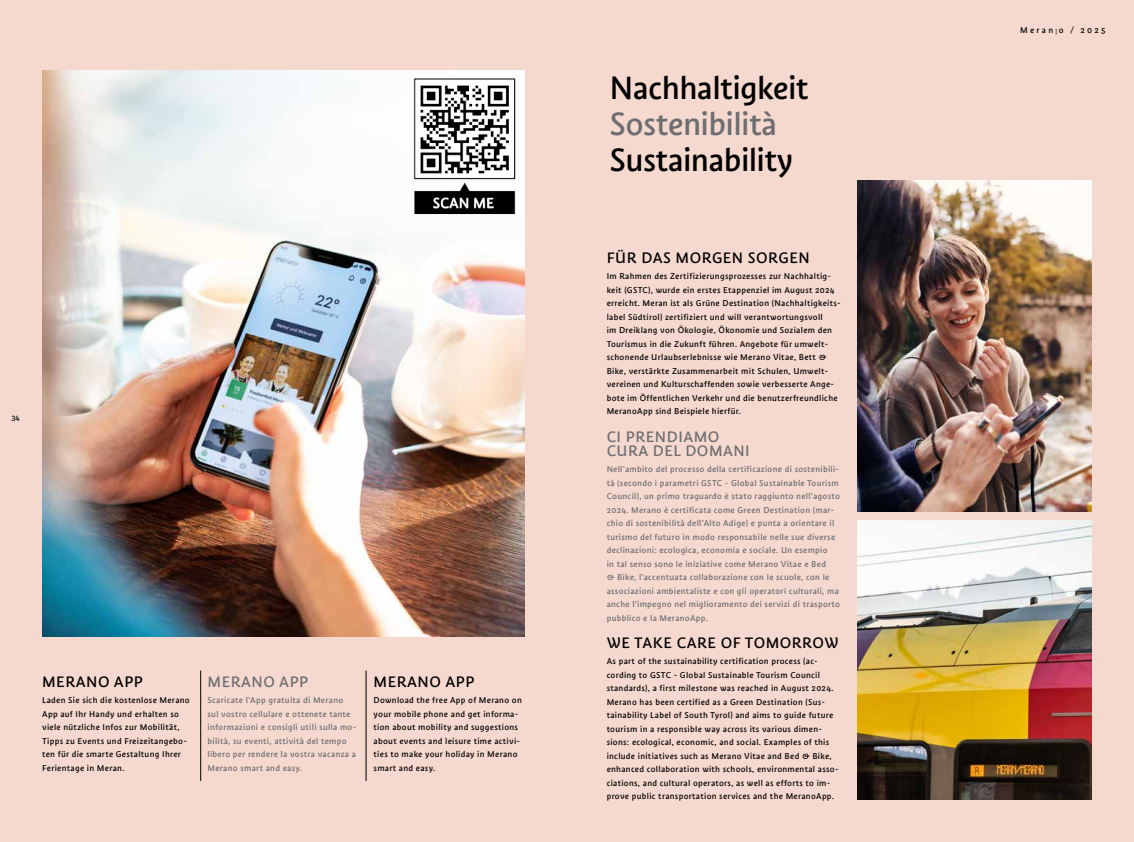
<style>
.page{position:relative;width:1134px;height:842px;background:#f5d8ce}
.page>*{position:absolute;margin:0;border:0;box-sizing:border-box;transform-origin:0 0}
.t1{font:34px "Suedtirol Next Merano";letter-spacing:-.02em;color:#000}
.t2{font:34px "Suedtirol Next Merano";letter-spacing:-.02em;color:#6d6e71}
.t3{font:16px "Suedtirol Next Merano";letter-spacing:.03em;color:#000}
.t4{font:16px/14px "Suedtirol Next Merano";letter-spacing:.03em;color:#6d6e71}
.t5{font:9px/13.5px "Suedtirol Next Merano";letter-spacing:.03em;color:#000}
.t6{font:9px/13.5px "Suedtirol Next Merano";letter-spacing:.03em;color:#6d6e71}
.t7{font:9px "Suedtirol Next Merano";letter-spacing:.25em;color:#000}
.t8{font:8px "Suedtirol Next Merano";color:#000}
</style>
<div class="page">
<img style="left:42px;top:71px;width:483px;height:565px">
<hr style="left:366px;top:671px;width:1px;height:110px;background:#000">
<hr style="left:200px;top:671px;width:1px;height:110px;background:#000">
<img style="left:409px;top:71px;width:112px;height:151px">
<img style="left:857px;top:180px;width:234px;height:332px">
<img style="left:857px;top:520px;width:234px;height:279px">
<p class="t8" style="left:11px;top:414px;width:10px">34</p>
<h2 class="t3" style="left:42px;top:672px;width:102px">MERANO APP</h2>
<p class="t5" style="left:42px;top:693px;width:149px">Laden Sie sich die kostenlose Merano App auf Ihr Handy und erhalten so viele nützliche Infos zur Mobilität, Tipps zu Events und Freizeitangebo&shy;ten für die smarte Gestaltung Ihrer Ferientage in Meran.</p>
<h2 class="t4" style="left:208px;top:674px;width:102px">MERANO APP</h2>
<p class="t6" style="left:208px;top:693px;width:150px">Scaricate l’App gratuita di Merano sul vostro cellulare e ottenete tante informazioni e consigli utili sulla mo&shy;bilità, su eventi, attività del tempo libero per rendere la vostra vacanza a Merano smart and easy.</p>
<h2 class="t3" style="left:374px;top:672px;width:102px">MERANO APP</h2>
<p class="t5" style="left:374px;top:693px;width:150px">Download the free App of Merano on your mobile phone and get informa&shy;tion about mobility and suggestions about events and leisure time activi&shy;ties to make your holiday in Merano smart and easy.</p>
<h1 class="t1" style="left:609px;top:69px;width:201px">Nachhaltigkeit</h1>
<h1 class="t2" style="left:609px;top:105px;width:169px">Sostenibilità</h1>
<h1 class="t1" style="left:609px;top:141px;width:185px">Sustainability</h1>
<h2 class="t3" style="left:607px;top:248px;width:205px">FÜR DAS MORGEN SORGEN</h2>
<p class="t5" style="left:607px;top:269px;width:235px">Im Rahmen des Zertifizierungsprozesses zur Nachhaltig&shy;keit (GSTC), wurde ein erstes Etappenziel im August 2024 erreicht. Meran ist als Grüne Destination (Nachhaltigkeits&shy;label Südtirol) zertifiziert und will verantwortungsvoll<br>im Dreiklang von Ökologie, Ökonomie und Sozialem den Tourismus in die Zukunft führen. Angebote für umwelt&shy;schonende Urlaubserlebnisse wie Merano Vitae, Bett &amp; Bike, verstärkte Zusammenarbeit mit Schulen, Umwelt&shy;vereinen und Kulturschaffenden sowie verbesserte Ange&shy;bote im Öffentlichen Verkehr und die benutzerfreundliche MeranoApp sind Beispiele hierfür.</p>
<h2 class="t4" style="left:607px;top:429px;width:145px">CI PRENDIAMO<br>CURA DEL DOMANI</h2>
<p class="t6" style="left:607px;top:462px;width:235px">Nell’ambito del processo della certificazione di sostenibili&shy;tà (secondo i parametri GSTC - Global Sustainable Tourism Council), un primo traguardo è stato raggiunto nell’agosto 2024. Merano è certificata come Green Destination (mar&shy;chio di sostenibilità dell’Alto Adige) e punta a orientare il turismo del futuro in modo responsabile nelle sue diverse declinazioni: ecologica, economia e sociale. Un esempio<br>in tal senso sono le iniziative come Merano Vitae e Bed<br>&amp; Bike, l’accentuata collaborazione con le scuole, con le associazioni ambientaliste e con gli operatori culturali, ma anche l’impegno nel miglioramento dei servizi di trasporto pubblico e la MeranoApp.</p>
<h2 class="t3" style="left:607px;top:634px;width:233px">WE TAKE CARE OF TOMORROW</h2>
<p class="t5" style="left:607px;top:655px;width:233px">As part of the sustainability certification process (ac&shy;cording to GSTC - Global Sustainable Tourism Council standards), a first milestone was reached in August 2024.<br>Merano has been certified as a Green Destination (Sus&shy;tainability Label of South Tyrol) and aims to guide future tourism in a responsible way across its various dimen&shy;sions: ecological, economic, and social. Examples of this include initiatives such as Merano Vitae and Bed &amp; Bike, enhanced collaboration with schools, environmental asso&shy;ciations, and cultural operators, as well as efforts to im&shy;prove public transportation services and the MeranoApp.</p>
<p class="t7" style="left:1020px;top:24px;width:87px">Meran<sub>|</sub>o / 2025</p>
</div>
